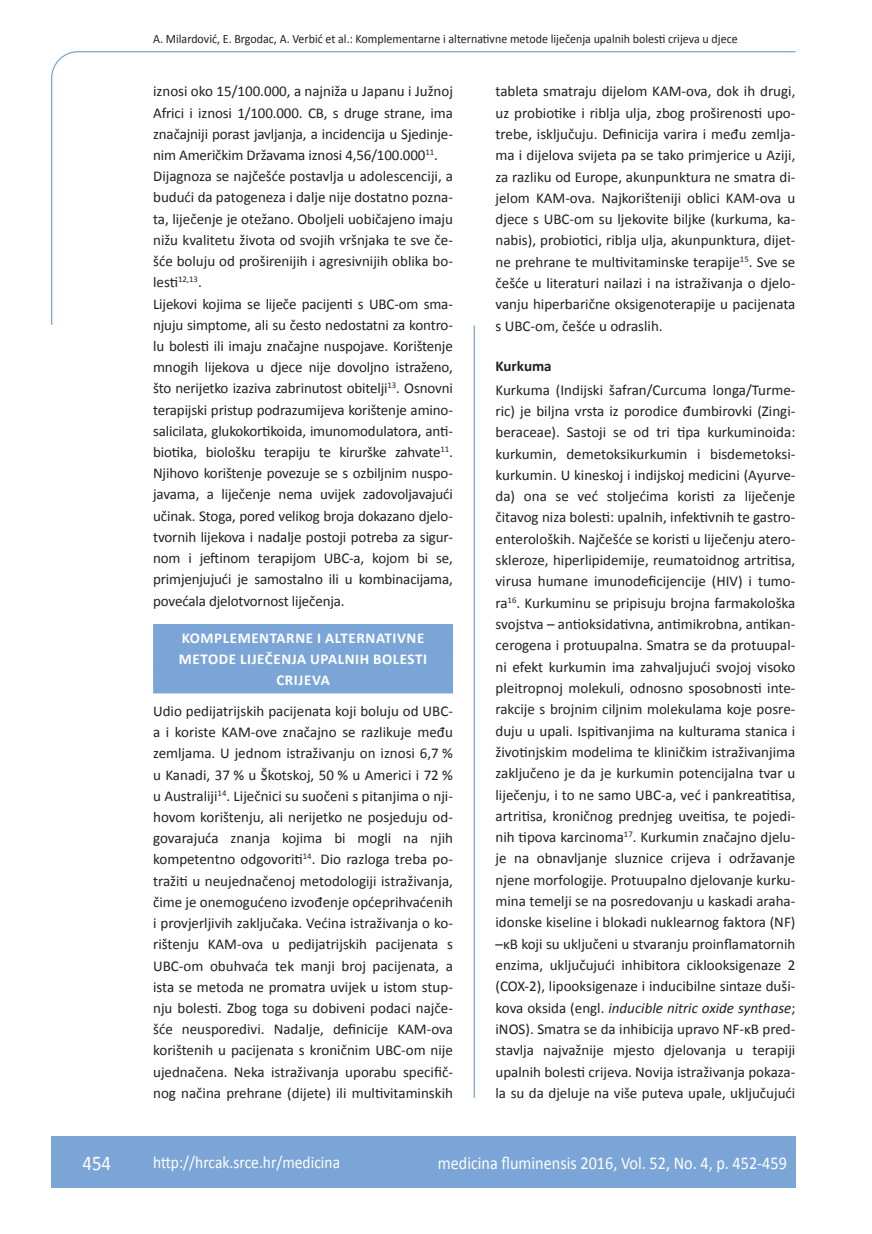
<style>
.page{position:relative;width:872px;height:1234px;background:#fff}
.page>*{position:absolute;margin:0;border:0;box-sizing:border-box;transform-origin:0 0}
.t1{font:21px "Calibri";color:#fff;scale:.9 1}
.t2{font:18px "Calibri";color:#fff;scale:.9 1}
.t3{font:17.25px "Calibri";color:#fff;scale:.9 1}
.t4{font:15px/21.3px "Calibri";letter-spacing:-.01em;color:#231f20;text-align:justify}
.t5{font:700 15px/21.1px "Calibri";letter-spacing:.04em;color:#fff;text-align:center}
.t6{font:700 15px "Calibri";color:#231f20}
.t7{font:12.75px "Calibri";color:#231f20;scale:.94 1}
.s1{font-style:italic}
</style>
<div class="page">
<svg style="left:51px;top:51px;width:745px;height:274px"></svg>
<hr style="left:473px;top:325px;width:2px;height:772px;background:#7ca5d7">
<div style="left:51px;top:1135px;width:744px;height:51px;background:#7ca5d7"></div>
<div style="left:153px;top:624px;width:300px;height:27px;background:#7ca5d7"></div>
<div style="left:153px;top:645px;width:300px;height:27px;background:#7ca5d7"></div>
<div style="left:153px;top:666px;width:300px;height:27px;background:#7ca5d7"></div>
<p class="t7" style="left:153px;top:30px;width:623px">A. Milardović, E. Brgodac, A. Verbić et al.: Komplementarne i alternativne metode liječenja upalnih bolesti crijeva u djece</p>
<p class="t4" style="left:153px;top:80px;width:301px;text-align:left">iznosi oko 15/100.000, a najniža u Japanu i Južnoj Africi i iznosi 1/100.000. CB, s druge strane, ima značajniji porast javljanja, a incidencija u Sjedinje&shy;nim Američkim Državama iznosi 4,56/100.000<sup>11</sup>.<br>Dijagnoza se najčešće postavlja u adolescenciji, a budući da patogeneza i dalje nije dostatno pozna&shy;ta, liječenje je otežano. Oboljeli uobičajeno imaju nižu kvalitetu života od svojih vršnjaka te sve če&shy;šće boluju od proširenijih i agresivnijih oblika bo&shy;lesti<sup>12,13</sup>.<br>Lijekovi kojima se liječe pacijenti s UBC-om sma&shy;njuju simptome, ali su često nedostatni za kontro&shy;lu bolesti ili imaju značajne nuspojave. Korištenje mnogih lijekova u djece nije dovoljno istraženo, što nerijetko izaziva zabrinutost obitelji<sup>13</sup>. Osnovni terapijski pristup podrazumijeva korištenje amino&shy;salicilata, glukokortikoida, imunomodulatora, anti&shy;biotika, biološku terapiju te kirurške zahvate<sup>11</sup>.<br>Njihovo korištenje povezuje se s ozbiljnim nuspo&shy;javama, a liječenje nema uvijek zadovoljavajući učinak. Stoga, pored velikog broja dokazano djelo&shy;tvornih lijekova i nadalje postoji potreba za sigur&shy;nom i jeftinom terapijom UBC-a, kojom bi se, primjenjujući je samostalno ili u kombinacijama, povećala djelotvornost liječenja.</p>
<p class="t5" style="left:179px;top:626px;width:250px">KOMPLEMENTARNE I ALTERNATIVNE<br>METODE LIJEČENJA UPALNIH BOLESTI<br>CRIJEVA</p>
<p class="t4" style="left:153px;top:699px;width:301px">Udio pedijatrijskih pacijenata koji boluju od UBC&shy;a i koriste KAM-ove značajno se razlikuje među zemljama. U jednom istraživanju on iznosi 6,7 % u Kanadi, 37 % u Škotskoj, 50 % u Americi i 72 % u Australiji<sup>14</sup>. Liječnici su suočeni s pitanjima o nji&shy;hovom korištenju, ali nerijetko ne posjeduju od&shy;govarajuća znanja kojima bi mogli na njih kompetentno odgovoriti<sup>14</sup>. Dio razloga treba po&shy;tražiti u neujednačenoj metodologiji istraživanja, čime je onemogućeno izvođenje općeprihvaćenih i provjerljivih zaključaka. Većina istraživanja o ko&shy;rištenju KAM-ova u pedijatrijskih pacijenata s UBC-om obuhvaća tek manji broj pacijenata, a ista se metoda ne promatra uvijek u istom stup&shy;nju bolesti. Zbog toga su dobiveni podaci najče&shy;šće neusporedivi. Nadalje, definicije KAM-ova korištenih u pacijenata s kroničnim UBC-om nije ujednačena. Neka istraživanja uporabu specifič&shy;nog načina prehrane (dijete) ili multivitaminskih</p>
<p class="t4" style="left:495px;top:80px;width:301px">tableta smatraju dijelom KAM-ova, dok ih drugi, uz probiotike i riblja ulja, zbog proširenosti upo&shy;trebe, isključuju. Definicija varira i među zemlja&shy;ma i dijelova svijeta pa se tako primjerice u Aziji, za razliku od Europe, akunpunktura ne smatra di&shy;jelom KAM-ova. Najkorišteniji oblici KAM-ova u djece s UBC-om su ljekovite biljke (kurkuma, ka&shy;nabis), probiotici, riblja ulja, akunpunktura, dijet&shy;ne prehrane te multivitaminske terapije<sup>15</sup>. Sve se češće u literaturi nailazi i na istraživanja o djelo&shy;vanju hiperbarične oksigenoterapije u pacijenata s UBC-om, češće u odraslih.</p>
<p class="t6" style="left:495px;top:356px;width:58px">Kurkuma</p>
<p class="t4" style="left:495px;top:378px;width:301px">Kurkuma (Indijski šafran/Curcuma longa/Turme&shy;ric) je biljna vrsta iz porodice đumbirovki (Zingi&shy;beraceae). Sastoji se od tri tipa kurkuminoida: kurkumin, demetoksikurkumin i bisdemetoksi&shy;kurkumin. U kineskoj i indijskoj medicini (Ayurve&shy;da) ona se već stoljećima koristi za liječenje čitavog niza bolesti: upalnih, infektivnih te gastro&shy;enteroloških. Najčešće se koristi u liječenju atero&shy;skleroze, hiperlipidemije, reumatoidnog artritisa, virusa humane imunodeficijencije (HIV) i tumo&shy;ra<sup>16</sup>. Kurkuminu se pripisuju brojna farmakološka svojstva – antioksidativna, antimikrobna, antikan&shy;cerogena i protuupalna. Smatra se da protuupal&shy;ni efekt kurkumin ima zahvaljujući svojoj visoko pleitropnoj molekuli, odnosno sposobnosti inte&shy;rakcije s brojnim ciljnim molekulama koje posre&shy;duju u upali. Ispitivanjima na kulturama stanica i životinjskim modelima te kliničkim istraživanjima zaključeno je da je kurkumin potencijalna tvar u liječenju, i to ne samo UBC-a, već i pankreatitisa, artritisa, kroničnog prednjeg uveitisa, te pojedi&shy;nih tipova karcinoma<sup>17</sup>. Kurkumin značajno djelu&shy;je na obnavljanje sluznice crijeva i održavanje njene morfologije. Protuupalno djelovanje kurku&shy;mina temelji se na posredovanju u kaskadi araha&shy;idonske kiseline i blokadi nuklearnog faktora (NF) –κB koji su uključeni u stvaranju proinflamatornih enzima, uključujući inhibitora ciklooksigenaze 2 (COX-2), lipooksigenaze i inducibilne sintaze duši&shy;kova oksida (engl. <span class="s1">inducible nitric oxide synthase</span>; iNOS). Smatra se da inhibicija upravo NF-κB pred&shy;stavlja najvažnije mjesto djelovanja u terapiji upalnih bolesti crijeva. Novija istraživanja pokaza&shy;la su da djeluje na više puteva upale, uključujući</p>
<h1 class="t1" style="left:82px;top:1149px;width:33px">454</h1>
<p class="t3" style="left:153px;top:1150px;width:209px">http://hrcak.srce.hr/medicina</p>
<p class="t2" style="left:438px;top:1151px;width:389px">medicina fluminensis 2016, Vol. 52, No. 4, p. 452-459</p>
</div>
